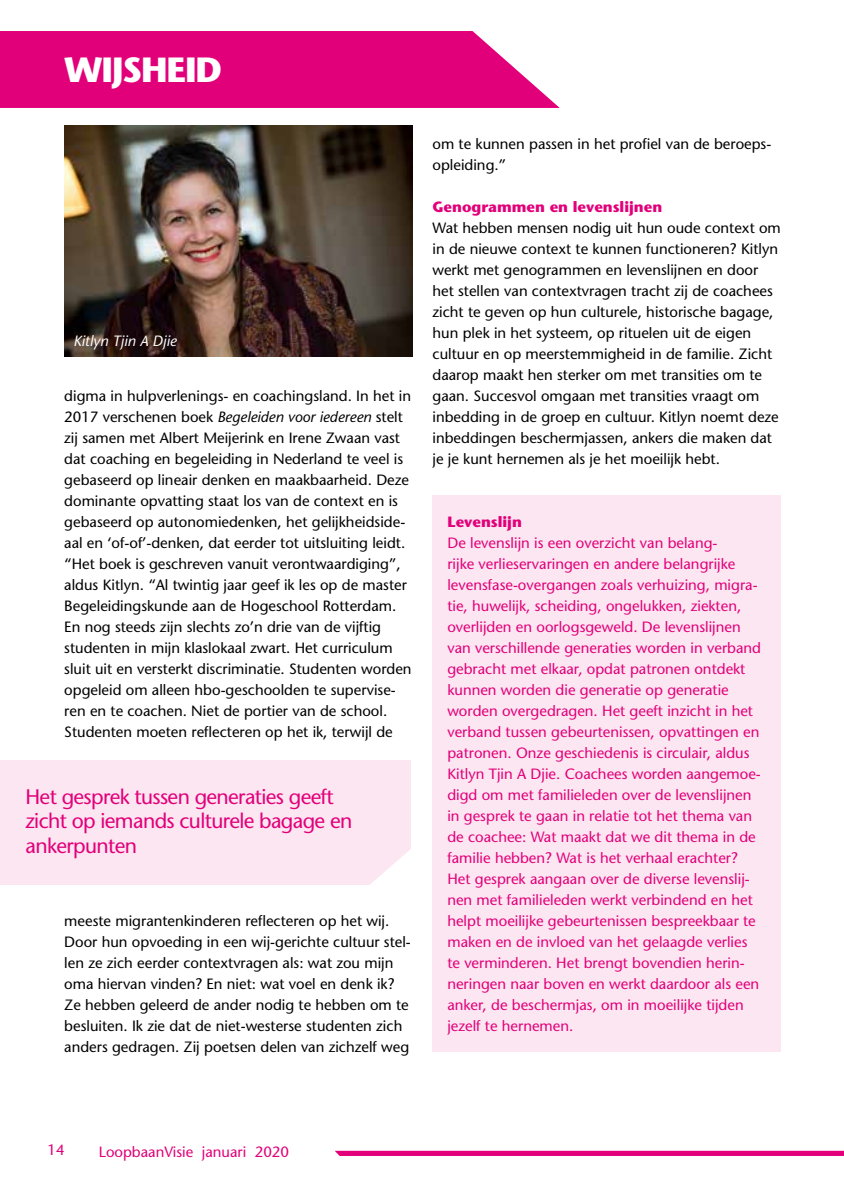
<style>
.page{position:relative;width:844px;height:1191px;background:#fff}
.page>*{position:absolute;margin:0;border:0;box-sizing:border-box;transform-origin:0 0}
.t1{font:700 35px "Stone Sans";letter-spacing:-.03em;color:#fff}
.t2{font:21px/24.5px "Stone Sans";letter-spacing:-.03em;color:#e2007a}
.t3{font:14.88px/21px "Stone Sans";color:#000}
.t4{font:14.88px/21px "Stone Sans";color:#e2007a}
.t5{font:700 14.88px "Stone Sans";color:#e2007a}
.t6{font:italic 14.88px "Stone Sans";color:#fff}
.s1{font-style:italic}
</style>
<div class="page">
<svg style="left:0;top:31px;width:559px;height:77px;background:#e41384"></svg>
<svg style="left:335px;top:1150px;width:508px;height:6px;background:#e5248c"></svg>
<div style="left:432px;top:495px;width:348px;height:557px;background:#fce6f1"></div>
<div style="left:0;top:760px;width:410px;height:125px;background:#fce6f1"></div>
<svg style="left:370px;top:848px;width:41px;height:37px"></svg>
<img style="left:64px;top:125px;width:348px;height:231px">
<h1 class="t1" style="left:64px;top:48px;width:159px">WIJSHEID</h1>
<p class="t6" style="left:74px;top:332px;width:105px">Kitlyn Tjin A Djie</p>
<p class="t3" style="left:64px;top:385px;width:349px">digma in hulpverlenings- en coachingsland. In het in 2017 verschenen boek <span class="s1">Begeleiden voor iedereen</span> stelt zij samen met Albert Meijerink en Irene Zwaan vast dat coaching en begeleiding in Nederland te veel is gebaseerd op lineair denken en maakbaarheid. Deze dominante opvatting staat los van de context en is gebaseerd op autonomiedenken, het gelijkheidside&shy;aal en ‘of-of’-denken, dat eerder tot uitsluiting leidt. “Het boek is geschreven vanuit verontwaardiging”, aldus Kitlyn. “Al twintig jaar geef ik les op de master Begeleidingskunde aan de Hogeschool Rotterdam.<br>En nog steeds zijn slechts zo’n drie van de vijftig studenten in mijn klaslokaal zwart. Het curriculum sluit uit en versterkt discriminatie. Studenten worden opgeleid om alleen hbo-geschoolden te supervise&shy;ren en te coachen. Niet de portier van de school.<br>Studenten moeten reflecteren op het ik, terwijl de</p>
<h2 class="t2" style="left:25px;top:784px;width:328px">Het gesprek tussen generaties geeft zicht op iemands culturele bagage en ankerpunten</h2>
<p class="t3" style="left:64px;top:910px;width:348px">meeste migrantenkinderen reflecteren op het wij.<br>Door hun opvoeding in een wij-gerichte cultuur stel&shy;len ze zich eerder contextvragen als: wat zou mijn oma hiervan vinden? En niet: wat voel en denk ik?<br>Ze hebben geleerd de ander nodig te hebben om te besluiten. Ik zie dat de niet-westerse studenten zich anders gedragen. Zij poetsen delen van zichzelf weg</p>
<p class="t3" style="left:432px;top:133px;width:340px">om te kunnen passen in het profiel van de beroeps&shy;opleiding.”</p>
<p class="t5" style="left:432px;top:197px;width:231px">Genogrammen en levenslijnen</p>
<p class="t3" style="left:432px;top:217px;width:350px">Wat hebben mensen nodig uit hun oude context om in de nieuwe context te kunnen functioneren? Kitlyn werkt met genogrammen en levenslijnen en door het stellen van contextvragen tracht zij de coachees zicht te geven op hun culturele, historische bagage, hun plek in het systeem, op rituelen uit de eigen cultuur en op meerstemmigheid in de familie. Zicht daarop maakt hen sterker om met transities om te gaan. Succesvol omgaan met transities vraagt om inbedding in de groep en cultuur. Kitlyn noemt deze inbeddingen beschermjassen, ankers die maken dat je je kunt hernemen als je het moeilijk hebt.</p>
<p class="t5" style="left:447px;top:512px;width:76px">Levenslijn</p>
<p class="t4" style="left:447px;top:532px;width:315px">De levenslijn is een overzicht van belang-<br>rijke verlieservaringen en andere belangrijke levensfase-overgangen zoals verhuizing, migra&shy;tie, huwelijk, scheiding, ongelukken, ziekten, overlijden en oorlogsgeweld. De levenslijnen van verschillende generaties worden in verband gebracht met elkaar, opdat patronen ontdekt kunnen worden die generatie op generatie worden overgedragen. Het geeft inzicht in het verband tussen gebeurtenissen, opvattingen en patronen. Onze geschiedenis is circulair, aldus Kitlyn Tjin A Djie. Coachees worden aangemoe&shy;digd om met familieleden over de levenslijnen in gesprek te gaan in relatie tot het thema van de coachee: Wat maakt dat we dit thema in de familie hebben? Wat is het verhaal erachter?<br>Het gesprek aangaan over de diverse levenslij&shy;nen met familieleden werkt verbindend en het helpt moeilijke gebeurtenissen bespreekbaar te maken en de invloed van het gelaagde verlies te verminderen. Het brengt bovendien herin&shy;neringen naar boven en werkt daardoor als een anker, de beschermjas, om in moeilijke tijden jezelf te hernemen.</p>
<p class="t4" style="left:47px;top:1139px;width:19px">14</p>
<p class="t4" style="left:99px;top:1140px;width:192px">LoopbaanVisie januari 2020</p>
</div>
